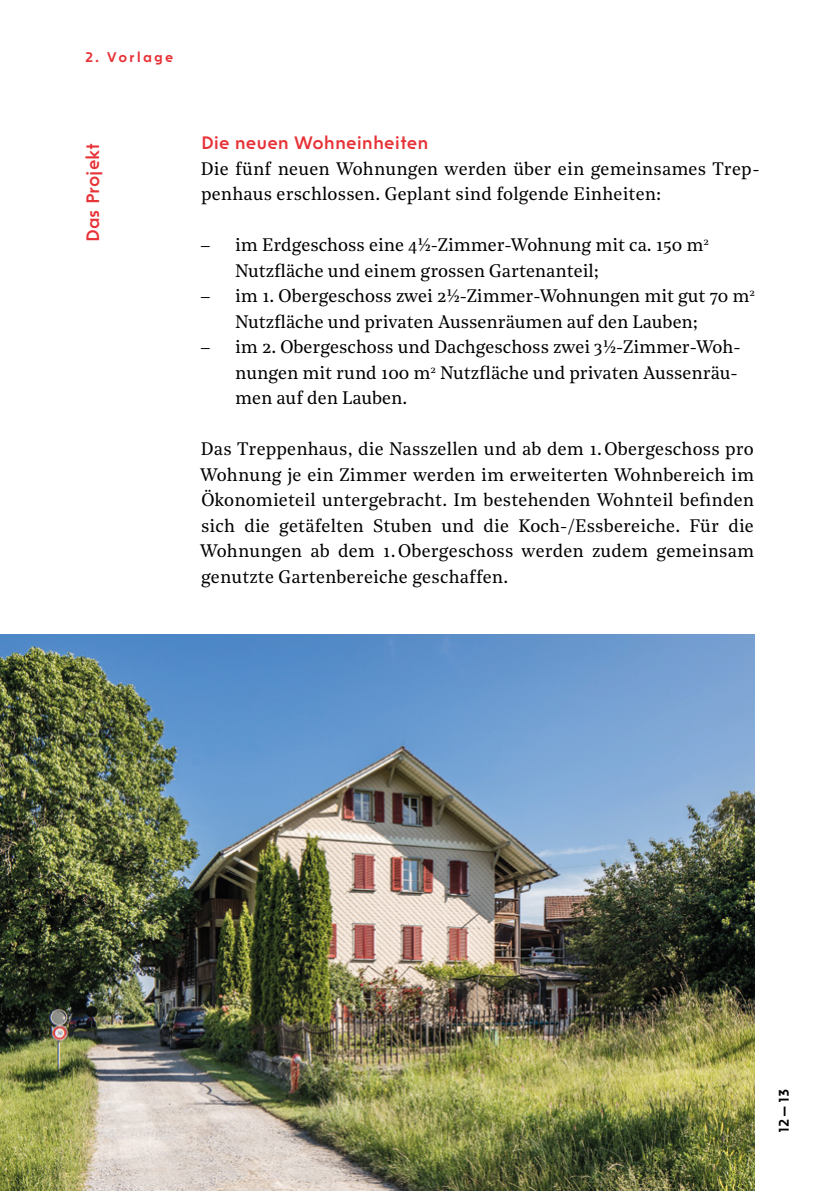
<style>
.page{position:relative;width:840px;height:1191px;background:#fff}
.page>*{position:absolute;margin:0;border:0;box-sizing:border-box;transform-origin:0 0}
.Fliesstext_9Pt{font:18px/25.6px "Noe Text";color:#000}
.Titel_9Pt_gestürzt{font:600 18px "Funkis C.2";color:#e73237}
.t1{font:700 14px "Funkis C.2";letter-spacing:.14em;color:#e73237}
.t2{font:700 14px "Funkis C.2";color:#000}
</style>
<div class="page">
<img style="left:0;top:634px;width:754px;height:557px">
<p class="t1" style="left:85px;top:49px;width:90px">2. Vorlage</p>
<p class="Titel_9Pt_gestürzt" style="left:82px;top:242px;width:101px;rotate:-90deg">Das Projekt</p>
<p class="Titel_9Pt_gestürzt" style="left:201px;top:132px;width:229px">Die neuen Wohneinheiten</p>
<p class="Fliesstext_9Pt" style="left:201px;top:154px;width:559px">Die fünf neuen Wohnungen werden über ein gemeinsames Trep&shy;penhaus erschlossen. Geplant sind folgende Einheiten:</p>
<p class="Fliesstext_9Pt" style="left:235px;top:231px;width:475px;text-indent:-35px">– im Erdgeschoss eine 4½-Zimmer-Wohnung mit ca. 150 m<sup>2<br></sup>Nutzfläche und einem grossen Gartenanteil;</p>
<p class="Fliesstext_9Pt" style="left:235px;top:282px;width:521px;text-indent:-35px">– im 1. Obergeschoss zwei 2½-Zimmer-Wohnungen mit gut 70 m<sup>2<br></sup>Nutzfläche und privaten Aussenräumen auf den Lauben;</p>
<p class="Fliesstext_9Pt" style="left:235px;top:333px;width:506px;text-indent:-35px">– im 2. Obergeschoss und Dachgeschoss zwei 3½-Zimmer-Woh&shy;nungen mit rund 100 m<sup>2</sup> Nutzfläche und privaten Aussenräu&shy;men auf den Lauben.</p>
<p class="Fliesstext_9Pt" style="left:200px;top:435px;width:555px;text-align:justify">Das Treppenhaus, die Nasszellen und ab dem 1.Obergeschoss pro Wohnung je ein Zimmer werden im erweiterten Wohnbereich im Ökonomieteil untergebracht. Im bestehenden Wohnteil befinden sich die getäfelten Stuben und die Koch-/Essbereiche. Für die Wohnungen ab dem 1. Obergeschoss werden zudem gemeinsam genutzte Gartenbereiche geschaffen.</p>
<p class="t2" style="left:775px;top:1132px;width:45px;rotate:-90deg">12–13</p>
</div>
